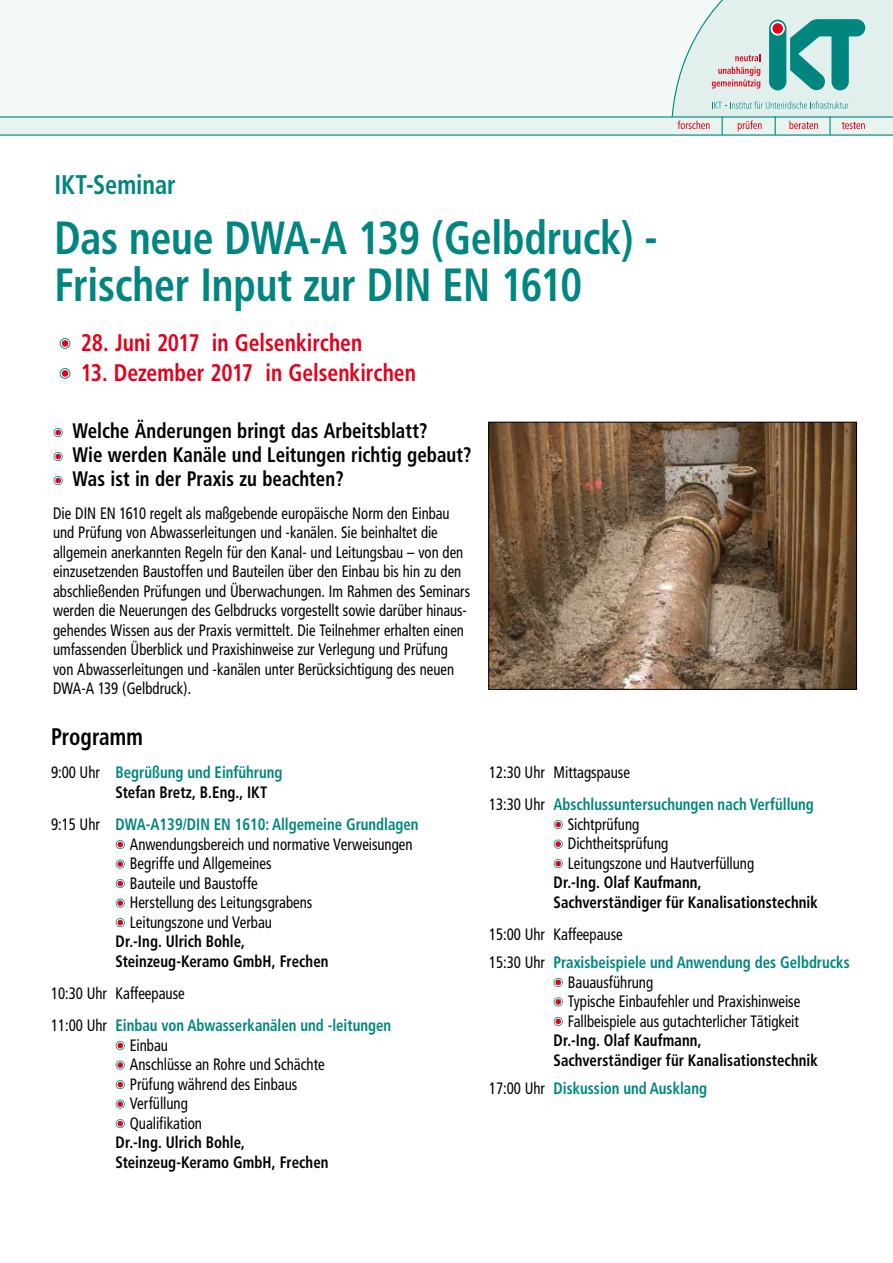
<style>
.page{position:relative;width:893px;height:1263px;background:#fff}
.page>*{position:absolute;margin:0;border:0;box-sizing:border-box;transform-origin:0 0}
.t1{font:700 condensed 46.5px/46.5px "Frutiger";letter-spacing:-.005em;color:#00867e;scale:.9 1}
.t2{font:700 condensed 27px "Frutiger";color:#00867e;scale:.9 1}
.t3{font:700 condensed 24px "Frutiger";color:#e2001a;scale:.9 1}
.t4{font:700 condensed 24px "Frutiger";color:#000;scale:.88 1}
.t5{font:700 condensed 21px/24px "Frutiger";color:#000;scale:.9 1}
.t6{font:condensed 16.5px/19.5px "Frutiger";color:#000;scale:.89 1}
.t7{font:condensed 16.5px/19.5px "Frutiger";color:#000;scale:.9 1}
.t8{font:700 condensed 16.5px/32.2px "Frutiger";color:#00867e;scale:.9 1}
.t9{font:700 condensed 16.5px/19.5px "Frutiger";letter-spacing:.005em;color:#000;scale:.9 1}
.s1{font-weight:400;color:#000}
.s2{color:#000}
.s3{font-weight:700;color:#00867e}
</style>
<div class="page">
<div style="left:0;top:0;width:893px;height:125px;background:#f3f9f7"></div>
<div style="left:0;top:117px;width:893px;height:18px;background:#e9f4f0"></div>
<hr style="left:0;top:116px;width:893px;height:2px;background:#00867e">
<svg style="left:670px;top:0;width:223px;height:134px"></svg>
<hr style="left:0;top:134px;width:893px;height:2px;background:#00867e">
<svg style="left:54px;top:428px;width:9px;height:9px"></svg>
<svg style="left:54px;top:429px;width:8px;height:7px"></svg>
<svg style="left:55px;top:430px;width:6px;height:5px"></svg>
<svg style="left:54px;top:452px;width:9px;height:9px"></svg>
<svg style="left:54px;top:453px;width:8px;height:7px"></svg>
<svg style="left:55px;top:454px;width:6px;height:5px"></svg>
<svg style="left:54px;top:476px;width:9px;height:9px"></svg>
<svg style="left:54px;top:477px;width:8px;height:7px"></svg>
<svg style="left:55px;top:478px;width:6px;height:5px"></svg>
<svg style="left:116px;top:840px;width:9px;height:9px"></svg>
<svg style="left:116px;top:841px;width:8px;height:7px"></svg>
<svg style="left:117px;top:842px;width:6px;height:5px"></svg>
<svg style="left:116px;top:859px;width:9px;height:10px"></svg>
<svg style="left:116px;top:860px;width:8px;height:8px"></svg>
<svg style="left:117px;top:861px;width:6px;height:6px"></svg>
<svg style="left:116px;top:879px;width:9px;height:9px"></svg>
<svg style="left:116px;top:880px;width:8px;height:7px"></svg>
<svg style="left:117px;top:881px;width:6px;height:5px"></svg>
<svg style="left:116px;top:898px;width:9px;height:10px"></svg>
<svg style="left:116px;top:899px;width:8px;height:8px"></svg>
<svg style="left:117px;top:900px;width:6px;height:6px"></svg>
<svg style="left:116px;top:918px;width:9px;height:9px"></svg>
<svg style="left:116px;top:919px;width:8px;height:7px"></svg>
<svg style="left:117px;top:920px;width:6px;height:5px"></svg>
<svg style="left:116px;top:1041px;width:9px;height:9px"></svg>
<svg style="left:116px;top:1042px;width:8px;height:7px"></svg>
<svg style="left:117px;top:1043px;width:6px;height:5px"></svg>
<svg style="left:116px;top:1060px;width:9px;height:10px"></svg>
<svg style="left:116px;top:1061px;width:8px;height:8px"></svg>
<svg style="left:117px;top:1062px;width:6px;height:6px"></svg>
<svg style="left:116px;top:1080px;width:9px;height:9px"></svg>
<svg style="left:116px;top:1081px;width:8px;height:7px"></svg>
<svg style="left:117px;top:1082px;width:6px;height:5px"></svg>
<svg style="left:116px;top:1099px;width:9px;height:10px"></svg>
<svg style="left:116px;top:1100px;width:8px;height:8px"></svg>
<svg style="left:117px;top:1101px;width:6px;height:6px"></svg>
<svg style="left:116px;top:1119px;width:9px;height:9px"></svg>
<svg style="left:116px;top:1120px;width:8px;height:7px"></svg>
<svg style="left:117px;top:1121px;width:6px;height:5px"></svg>
<svg style="left:554px;top:820px;width:9px;height:9px"></svg>
<svg style="left:554px;top:821px;width:8px;height:7px"></svg>
<svg style="left:555px;top:822px;width:6px;height:5px"></svg>
<svg style="left:554px;top:839px;width:9px;height:10px"></svg>
<svg style="left:554px;top:840px;width:8px;height:8px"></svg>
<svg style="left:555px;top:841px;width:6px;height:6px"></svg>
<svg style="left:554px;top:859px;width:9px;height:9px"></svg>
<svg style="left:554px;top:860px;width:8px;height:7px"></svg>
<svg style="left:555px;top:861px;width:6px;height:5px"></svg>
<svg style="left:554px;top:978px;width:9px;height:9px"></svg>
<svg style="left:555px;top:979px;width:6px;height:6px"></svg>
<svg style="left:554px;top:997px;width:9px;height:9px"></svg>
<svg style="left:554px;top:998px;width:8px;height:8px"></svg>
<svg style="left:555px;top:999px;width:6px;height:6px"></svg>
<svg style="left:554px;top:1017px;width:9px;height:9px"></svg>
<svg style="left:555px;top:1018px;width:6px;height:6px"></svg>
<img style="left:490px;top:424px;width:365px;height:264px">
<div style="left:488px;top:422px;width:369px;height:268px;border:1px solid #000"></div>
<svg style="left:60px;top:338px;width:10px;height:11px"></svg>
<svg style="left:61px;top:339px;width:9px;height:9px"></svg>
<div style="left:62px;top:340px;width:6px;height:7px;background:#e2001a;border-radius:50%"></div>
<svg style="left:60px;top:368px;width:10px;height:11px"></svg>
<svg style="left:61px;top:369px;width:9px;height:9px"></svg>
<div style="left:62px;top:370px;width:6px;height:7px;background:#e2001a;border-radius:50%"></div>
<h2 class="t2" style="left:54px;top:169px;width:136px">IKT-Seminar</h2>
<h1 class="t1" style="left:54px;top:215px;width:672px">Das neue DWA-A 139 (Gelbdruck) -<br>Frischer Input zur DIN EN 1610</h1>
<h3 class="t3" style="left:81px;top:329px;width:314px">28. Juni 2017 in Gelsenkirchen</h3>
<h3 class="t3" style="left:81px;top:359px;width:374px">13. Dezember 2017 in Gelsenkirchen</h3>
<p class="t5" style="left:72px;top:418px;width:445px">Welche Änderungen bringt das Arbeitsblatt?<br>Wie werden Kanäle und Leitungen richtig gebaut?<br>Was ist in der Praxis zu beachten?</p>
<p class="t6" style="left:53px;top:503px;width:470px">Die DIN EN 1610 regelt als maßgebende europäische Norm den Einbau und Prüfung von Abwasserleitungen und -kanälen. Sie beinhaltet die allgemein anerkannten Regeln für den Kanal- und Leitungsbau – von den einzusetzenden Baustoffen und Bauteilen über den Einbau bis hin zu den abschließenden Prüfungen und Überwachungen. Im Rahmen des Seminars werden die Neuerungen des Gelbdrucks vorgestellt sowie darüber hinaus&shy;gehendes Wissen aus der Praxis vermittelt. Die Teilnehmer erhalten einen umfassenden Überblick und Praxishinweise zur Verlegung und Prüfung von Abwasserleitungen und -kanälen unter Berücksichtigung des neuen DWA-A 139 (Gelbdruck).</p>
<h3 class="t4" style="left:51px;top:722px;width:106px">Programm</h3>
<p class="t8" style="left:116px;top:763px;width:187px;line-height:19.5px;text-indent:-64px"><span class="s1">9:00 Uhr</span> Begrüßung und Einführung<br><span class="s2">Stefan Bretz, B.Eng., IKT</span></p>
<p class="t7" style="left:130px;top:815px;width:322px;text-indent:-79px">9:15 Uhr <span class="s3">DWA-A139/DIN EN 1610: Allgemeine Grundlagen </span>Anwendungsbereich und normative Verweisungen Begriffe und Allgemeines<br>Bauteile und Baustoffe<br>Herstellung des Leitungsgrabens<br>Leitungszone und Verbau</p>
<p class="t9" style="left:116px;top:932px;width:238px">Dr.-Ing. Ulrich Bohle,<br>Steinzeug-Keramo GmbH, Frechen</p>
<p class="t8" style="left:51px;top:977px;width:379px"><span class="s1">10:30 Uhr Kaffeepause<br>11:00 Uhr</span> Einbau von Abwasserkanälen und -leitungen</p>
<p class="t7" style="left:130px;top:1035px;width:218px">Einbau<br>Anschlüsse an Rohre und Schächte<br>Prüfung während des Einbaus<br>Verfüllung<br>Qualifikation</p>
<p class="t9" style="left:116px;top:1133px;width:238px">Dr.-Ing. Ulrich Bohle,<br>Steinzeug-Keramo GmbH, Frechen</p>
<p class="t8" style="left:489px;top:756px;width:363px"><span class="s1">12:30 Uhr Mittagspause<br>13:30 Uhr</span> Abschlussuntersuchungen nach Verfüllung</p>
<p class="t7" style="left:568px;top:814px;width:209px">Sichtprüfung<br>Dichtheitsprüfung<br>Leitungszone und Hautverfüllung</p>
<p class="t9" style="left:553px;top:873px;width:295px">Dr.-Ing. Olaf Kaufmann,<br>Sachverständiger für Kanalisationstechnik</p>
<p class="t8" style="left:489px;top:920px;width:402px;line-height:28px"><span class="s1">15:00 Uhr Kaffeepause<br>15:30 Uhr</span> Praxisbeispiele und Anwendung des Gelbdrucks</p>
<p class="t7" style="left:568px;top:972px;width:260px">Bauausführung<br>Typische Einbaufehler und Praxishinweise<br>Fallbeispiele aus gutachterlicher Tätigkeit</p>
<p class="t9" style="left:553px;top:1030px;width:295px">Dr.-Ing. Olaf Kaufmann,<br>Sachverständiger für Kanalisationstechnik</p>
<p class="t8" style="left:489px;top:1072px;width:244px"><span class="s1">17:00 Uhr</span> Diskussion und Ausklang</p>
</div>
